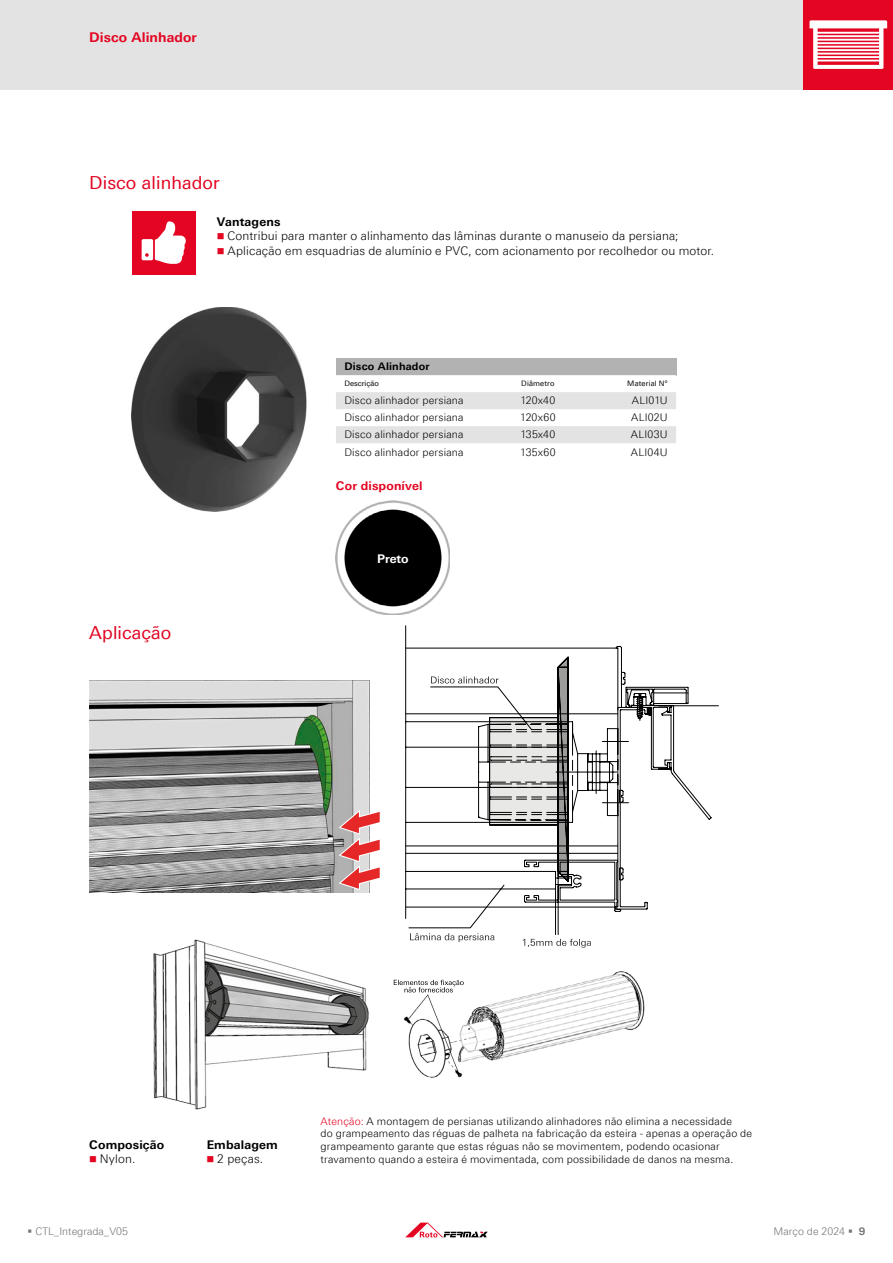
<style>
.page{position:relative;width:893px;height:1263px;background:#fff}
.page>*{position:absolute;margin:0;border:0;box-sizing:border-box;transform-origin:0 0}
.t1{font:18px "LT Univers Basic";letter-spacing:.005em;color:#e30521}
.t2{font:700 13.5px "LT Univers Basic";letter-spacing:.005em;color:#e30521}
.t3{font:300 12px "LT Univers Basic";letter-spacing:.01em;color:#000}
.t4{font:700 12px "LT Univers Basic";letter-spacing:.01em;color:#000}
.t5{font:700 12px "LT Univers Basic";letter-spacing:.01em;color:#e30521}
.t6{font:700 12px "LT Univers Basic";letter-spacing:-.01em;color:#fff}
.t7{font:300 10.5px/12.6px "LT Univers Basic";letter-spacing:.015em;color:#000}
.t8{font:300 10.5px "LT Univers Basic";color:#747474}
.t9{font:700 10.5px "LT Univers Basic";letter-spacing:.015em;color:#000}
.t10{font:7.5px "LT Univers Basic";letter-spacing:.02em;color:#000}
.t11{font:7.5px "LT Univers Basic";color:#000}
.s1{color:#e30521}
.s2{font-weight:700}
</style>
<div class="page">
<div style="left:0;top:0;width:893px;height:89px;background:#e3e3e3"></div>
<div style="left:804px;top:0;width:89px;height:89px;background:#e30521"></div>
<svg style="left:405px;top:1222px;width:83px;height:15px"></svg>
<svg style="left:809px;top:20px;width:78px;height:49px"></svg>
<img style="left:132px;top:307px;width:174px;height:204px">
<div style="left:336px;top:358px;width:340px;height:17px;background:#b2b2b2"></div>
<svg style="left:336px;top:375px;width:340px;height:68px"></svg>
<img style="left:336px;top:501px;width:114px;height:114px">
<img style="left:89px;top:680px;width:280px;height:213px">
<svg style="left:410px;top:935px;width:84px;height:7px"></svg>
<svg style="left:523px;top:939px;width:68px;height:9px"></svg>
<svg style="left:405px;top:625px;width:283px;height:310px"></svg>
<svg style="left:336px;top:807px;width:44px;height:85px"></svg>
<img style="left:154px;top:939px;width:215px;height:170px">
<img style="left:404px;top:971px;width:240px;height:107px">
<svg style="left:394px;top:980px;width:70px;height:12px"></svg>
<div style="left:132px;top:211px;width:64px;height:64px;background:#e30521"></div>
<svg style="left:142px;top:221px;width:44px;height:43px"></svg>
<p class="t2" style="left:89px;top:29px;width:109px">Disco Alinhador</p>
<h1 class="t1" style="left:89px;top:173px;width:132px">Disco alinhador</h1>
<p class="t4" style="left:217px;top:214px;width:65px">Vantagens</p>
<p class="t3" style="left:217px;top:229px;width:463px"><span class="s1">■</span> Contribui para manter o alinhamento das lâminas durante o manuseio da persiana;</p>
<p class="t3" style="left:217px;top:243px;width:499px"><span class="s1">■</span> Aplicação em esquadrias de alumínio e PVC, com acionamento por recolhedor ou motor.</p>
<p class="t9" style="left:344px;top:360px;width:87px">Disco Alinhador</p>
<p class="t11" style="left:344px;top:379px;width:36px">Descrição</p>
<p class="t10" style="left:521px;top:379px;width:35px">Diâmetro</p>
<p class="t10" style="left:627px;top:379px;width:42px">Material Nº</p>
<p class="t7" style="left:344px;top:394px;width:121px">Disco alinhador persiana</p>
<p class="t7" style="left:520px;top:394px;width:36px">120x40</p>
<p class="t7" style="left:632px;top:394px;width:37px">ALI01U</p>
<p class="t7" style="left:344px;top:411px;width:121px">Disco alinhador persiana</p>
<p class="t7" style="left:520px;top:411px;width:37px">120x60</p>
<p class="t7" style="left:631px;top:411px;width:38px">ALI02U</p>
<p class="t7" style="left:344px;top:428px;width:121px">Disco alinhador persiana</p>
<p class="t7" style="left:520px;top:428px;width:37px">135x40</p>
<p class="t7" style="left:631px;top:428px;width:38px">ALI03U</p>
<p class="t7" style="left:344px;top:445px;width:121px">Disco alinhador persiana</p>
<p class="t7" style="left:520px;top:445px;width:37px">135x60</p>
<p class="t7" style="left:631px;top:445px;width:38px">ALI04U</p>
<p class="t5" style="left:336px;top:479px;width:88px">Cor disponível</p>
<h1 class="t1" style="left:89px;top:622px;width:84px">Aplicação</h1>
<p class="t6" style="left:377px;top:552px;width:33px">Preto</p>
<p class="t4" style="left:89px;top:1137px;width:77px">Composição</p>
<p class="t3" style="left:89px;top:1152px;width:48px"><span class="s1">■</span> Nylon.</p>
<p class="t8" style="left:28px;top:1225px;width:102px">▪ CTL_Integrada_V05</p>
<p class="t4" style="left:207px;top:1137px;width:73px">Embalagem</p>
<p class="t3" style="left:207px;top:1152px;width:58px"><span class="s1">■</span> 2 peças.</p>
<p class="t7" style="left:321px;top:1115px;width:433px"><span class="s1">Atenção:</span> A montagem de persianas utilizando alinhadores não elimina a necessidade<br>do grampeamento das réguas de palheta na fabricação da esteira - apenas a operação de grampeamento garante que estas réguas não se movimentem, podendo ocasionar travamento quando a esteira é movimentada, com possibilidade de danos na mesma.</p>
<p class="t8" style="left:774px;top:1225px;width:93px">Março de 2024 ▪ <span class="s2">9</span></p>
</div>
